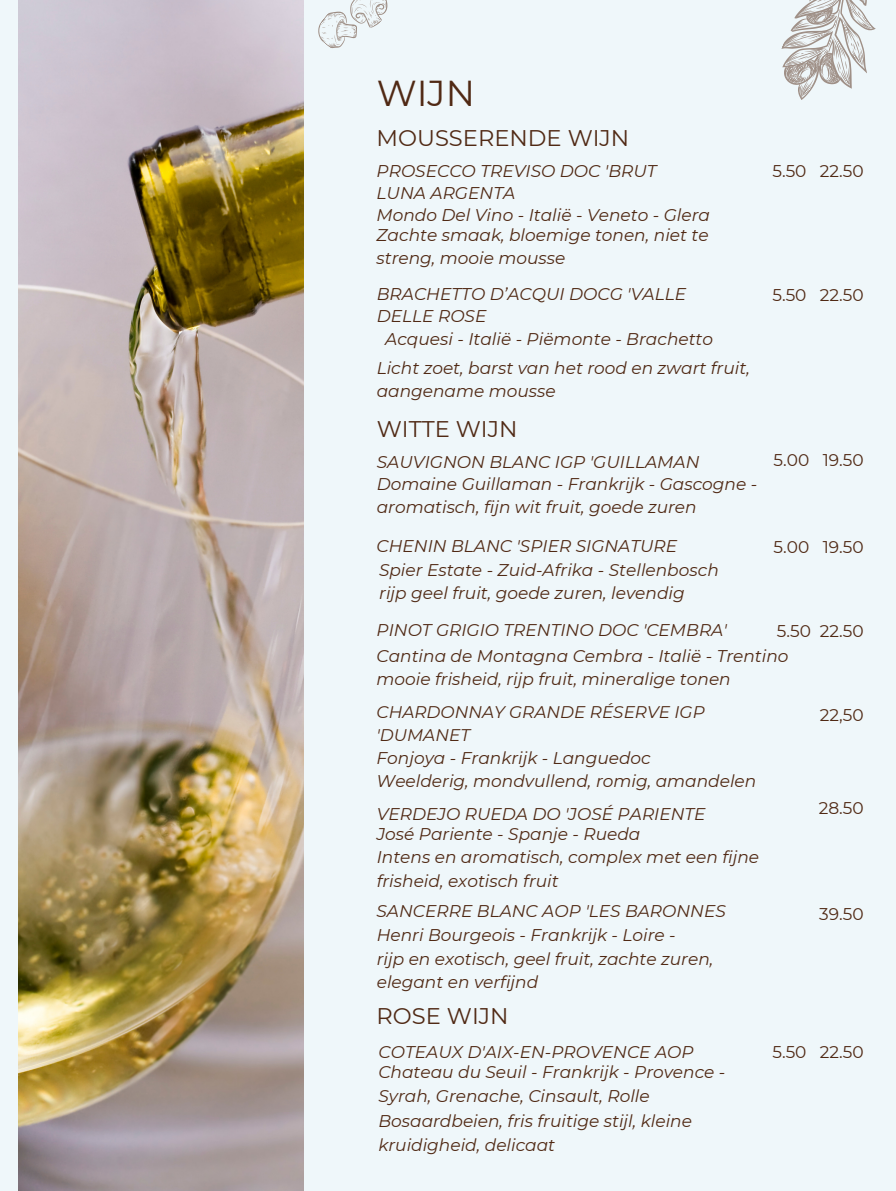
<style>
.page{position:relative;width:896px;height:1191px;background:#fff}
.page>*{position:absolute;margin:0;border:0;box-sizing:border-box;transform-origin:0 0}
.t1{font:36px "Montserrat";color:#502914}
.t2{font:22.6px "Montserrat";color:#502914}
.t3{font:italic 17px/23.4px "Montserrat";color:#502914}
.t4{font:17px "Montserrat";color:#502914}
.t5{font:italic 16.8px/23.2px "Montserrat";color:#502914}
</style>
<div class="page">
<div style="left:0;top:0;width:895px;height:1191px;background:#eff7fa"></div>
<img style="left:18px;top:0;width:285px;height:1191px">
<svg style="left:781px;top:0;width:95px;height:100px"></svg>
<svg style="left:318px;top:0;width:70px;height:48px"></svg>
<p class="t1" style="left:377px;top:71px;width:100px">WIJN</p>
<p class="t2" style="left:376px;top:124px;width:254px">MOUSSERENDE WIJN</p>
<p class="t3" style="left:376px;top:159px;width:282px;line-height:22.6px">PROSECCO TREVISO DOC 'BRUT<br>LUNA ARGENTA</p>
<p class="t3" style="left:376px;top:204px;width:335px">Mondo Del Vino - Italië - Veneto - Glera</p>
<p class="t3" style="left:376px;top:223px;width:333px">Zachte smaak, bloemige tonen, niet te streng, mooie mousse</p>
<p class="t3" style="left:377px;top:282px;width:311px;line-height:22.6px">BRACHETTO D’ACQUI DOCG 'VALLE<br>DELLE ROSE</p>
<p class="t3" style="left:385px;top:327px;width:329px">Acquesi - Italië - Piëmonte - Brachetto</p>
<p class="t3" style="left:377px;top:356px;width:374px">Licht zoet, barst van het rood en zwart fruit, aangename mousse</p>
<p class="t2" style="left:377px;top:415px;width:142px">WITTE WIJN</p>
<p class="t3" style="left:377px;top:450px;width:324px">SAUVIGNON BLANC IGP 'GUILLAMAN</p>
<p class="t3" style="left:377px;top:473px;width:382px">Domaine Guillaman - Frankrijk - Gascogne -</p>
<p class="t3" style="left:377px;top:496px;width:321px">aromatisch, fijn wit fruit, goede zuren</p>
<p class="t3" style="left:376px;top:534px;width:302px">CHENIN BLANC 'SPIER SIGNATURE</p>
<p class="t3" style="left:379px;top:581px;width:307px">rijp geel fruit, goede zuren, levendig</p>
<p class="t3" style="left:379px;top:558px;width:341px">Spier Estate - Zuid-Afrika - Stellenbosch</p>
<p class="t4" style="left:772px;top:160px;width:93px">5.50 22.50</p>
<p class="t4" style="left:772px;top:284px;width:93px">5.50 22.50</p>
<p class="t4" style="left:773px;top:450px;width:91px">5.00 19.50</p>
<p class="t4" style="left:773px;top:536px;width:91px">5.00 19.50</p>
<p class="t3" style="left:376px;top:618px;width:352px">PINOT GRIGIO TRENTINO DOC 'CEMBRA'</p>
<p class="t3" style="left:376px;top:644px;width:413px">Cantina de Montagna Cembra - Italië - Trentino</p>
<p class="t4" style="left:776px;top:620px;width:88px">5.50 22.50</p>
<p class="t3" style="left:376px;top:667px;width:356px">mooie frisheid, rijp fruit, mineralige tonen</p>
<p class="t5" style="left:376px;top:701px;width:330px">CHARDONNAY GRANDE RÉSERVE IGP 'DUMANET</p>
<p class="t3" style="left:376px;top:746px;width:276px">Fonjoya - Frankrijk - Languedoc</p>
<p class="t3" style="left:376px;top:769px;width:381px">Weelderig, mondvullend, romig, amandelen</p>
<p class="t3" style="left:377px;top:802px;width:330px">VERDEJO RUEDA DO 'JOSÉ PARIENTE</p>
<p class="t3" style="left:377px;top:822px;width:265px">José Pariente - Spanje - Rueda</p>
<p class="t3" style="left:377px;top:845px;width:384px">Intens en aromatisch, complex met een fijne frisheid, exotisch fruit</p>
<p class="t3" style="left:376px;top:899px;width:351px">SANCERRE BLANC AOP 'LES BARONNES</p>
<p class="t3" style="left:377px;top:923px;width:300px">Henri Bourgeois - Frankrijk - Loire -</p>
<p class="t3" style="left:377px;top:947px;width:338px">rijp en exotisch, geel fruit, zachte zuren, elegant en verfijnd</p>
<p class="t2" style="left:376px;top:1002px;width:133px">ROSE WIJN</p>
<p class="t3" style="left:378px;top:1040px;width:316px">COTEAUX D'AIX-EN-PROVENCE AOP</p>
<p class="t3" style="left:378px;top:1060px;width:348px">Chateau du Seuil - Frankrijk - Provence -<br>Syrah, Grenache, Cinsault, Rolle</p>
<p class="t3" style="left:378px;top:1110px;width:315px">Bosaardbeien, fris fruitige stijl, kleine kruidigheid, delicaat</p>
<p class="t4" style="left:819px;top:705px;width:45px">22,50</p>
<p class="t4" style="left:818px;top:798px;width:46px">28.50</p>
<p class="t4" style="left:819px;top:904px;width:46px">39.50</p>
<p class="t4" style="left:772px;top:1041px;width:93px">5.50 22.50</p>
</div>
